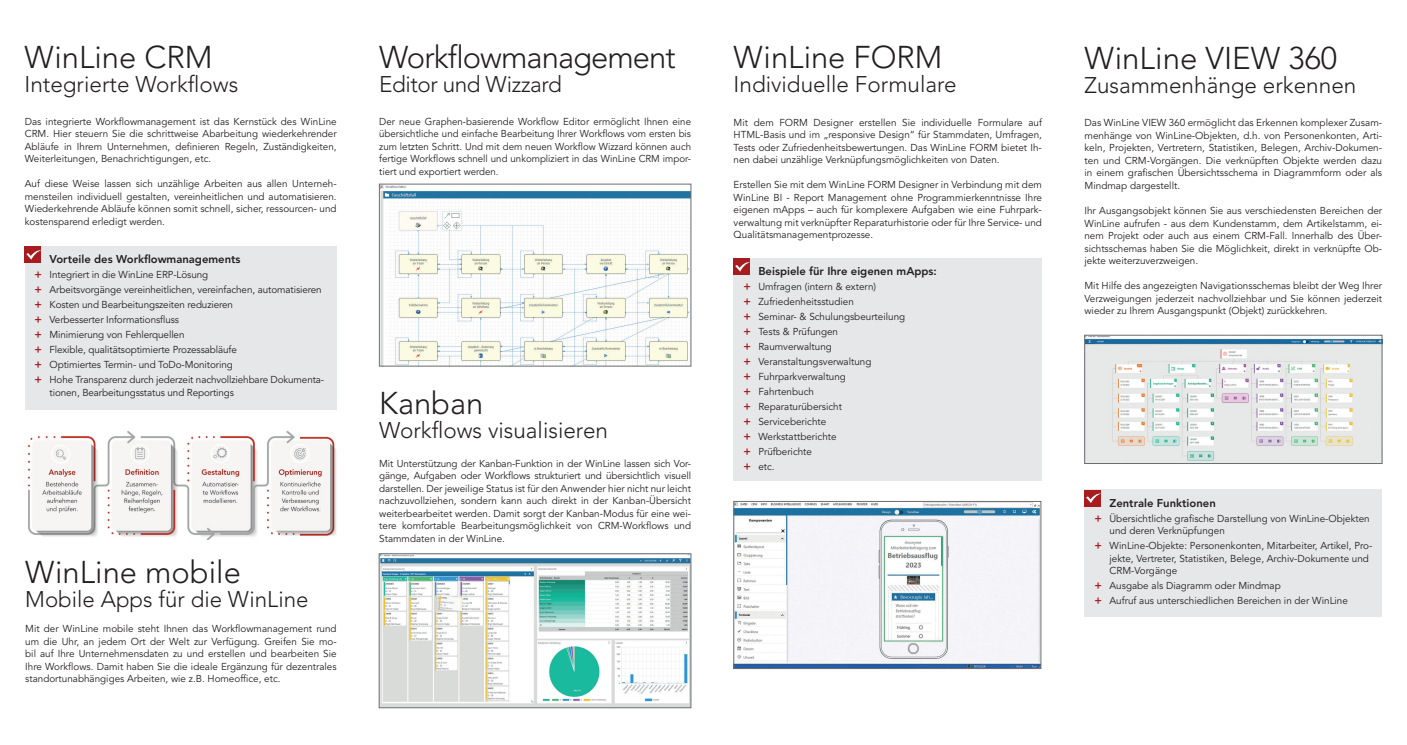
<style>
.page{position:relative;width:1407px;height:745px;background:#fff}
.page>*{position:absolute;margin:0;border:0;box-sizing:border-box;transform-origin:0 0}
.t1{font:300 31.25px "Avenir LT Pro";color:#231f20}
.t2{font:300 31.25px "Avenir LT Pro";letter-spacing:-.03em;color:#231f20}
.t3{font:300 22.5px "Avenir LT Pro";color:#231f20}
.t4{font:300 22.5px "Avenir LT Pro";letter-spacing:-.02em;color:#231f20}
.t5{font:800 11.25px "Avenir LT Pro";color:#231f20}
.t6{font:10px/12.5px "Avenir LT Pro";color:#231f20;text-align:justify}
.s1{font-weight:800;font-size:11.25px;color:#a61c1f}
</style>
<div class="page">
<div style="left:733px;top:258px;width:309px;height:223px;background:#e6e7e9"></div>
<div style="left:733px;top:258px;width:17px;height:16px;background:#a61c1f"></div>
<svg style="left:735px;top:261px;width:15px;height:10px"></svg>
<img style="left:735px;top:503px;width:304px;height:163px">
<div style="left:733px;top:501px;width:308px;height:167px;border:1px solid #6c6d70"></div>
<img style="left:1086px;top:337px;width:294px;height:124px">
<div style="left:1084px;top:335px;width:298px;height:128px;border:1px solid #6c6d70"></div>
<div style="left:1084px;top:489px;width:298px;height:127px;background:#e6e7e9"></div>
<div style="left:1084px;top:489px;width:17px;height:17px;background:#a61c1f"></div>
<svg style="left:1086px;top:493px;width:15px;height:9px"></svg>
<div style="left:25px;top:246px;width:312px;height:163px;background:#e6e7e9"></div>
<div style="left:25px;top:246px;width:16px;height:17px;background:#a61c1f"></div>
<svg style="left:26px;top:250px;width:15px;height:9px"></svg>
<img style="left:381px;top:186px;width:308px;height:178px">
<div style="left:379px;top:184px;width:312px;height:182px;border:1px solid #6c6d70"></div>
<img style="left:28px;top:431px;width:309px;height:108px">
<img style="left:381px;top:555px;width:308px;height:150px">
<div style="left:379px;top:553px;width:312px;height:154px;border:1px solid #6c6d70"></div>
<h1 class="t1" style="left:25px;top:39px;width:190px">WinLine CRM</h1>
<h2 class="t3" style="left:24px;top:71px;width:215px">Integrierte Workflows</h2>
<p class="t6" style="left:25px;top:115px;width:313px">Das integrierte Workflowmanagement ist das Kernstück des WinLine CRM. Hier steuern Sie die schrittweise Abarbeitung wiederkehrender Abläufe in Ihrem Unternehmen, definieren Regeln, Zuständigkeiten, Weiterleitungen, Benachrichtigungen, etc.</p>
<p class="t6" style="left:25px;top:177px;width:313px">Auf diese Weise lassen sich unzählige Arbeiten aus allen Unterneh&shy;mensteilen individuell gestalten, vereinheitlichen und automatisieren.<br>Wiederkehrende Abläufe können somit schnell, sicher, ressourcen- und kostensparend erledigt werden.</p>
<p class="t5" style="left:50px;top:252px;width:193px">Vorteile des Workflowmanagements</p>
<p class="t6" style="left:35px;top:267px;width:291px;line-height:15px;text-align:left"><span class="s1">+</span> Integriert in die WinLine ERP-Lösung<br><span class="s1">+</span> Arbeitsvorgänge vereinheitlichen, vereinfachen, automatisieren <span class="s1">+</span> Kosten und Bearbeitungszeiten reduzieren<br><span class="s1">+</span> Verbesserter Informationsfluss<br><span class="s1">+</span> Minimierung von Fehlerquellen<br><span class="s1">+</span> Flexible, qualitätsoptimierte Prozessabläufe<br><span class="s1">+</span> Optimiertes Termin- und ToDo-Monitoring<br><span class="s1">+</span> Hohe Transparenz durch jederzeit nachvollziehbare Dokumenta-</p>
<p class="t6" style="left:50px;top:386px;width:186px">tionen, Bearbeitungsstatus und Reportings</p>
<h1 class="t1" style="left:25px;top:553px;width:217px">WinLine mobile</h1>
<h2 class="t3" style="left:25px;top:585px;width:285px">Mobile Apps für die WinLine</h2>
<p class="t6" style="left:25px;top:622px;width:313px">Mit der WinLine mobile steht Ihnen das Workflowmanagement rund um die Uhr, an jedem Ort der Welt zur Verfügung. Greifen Sie mo&shy;bil auf Ihre Unternehmensdaten zu und erstellen und bearbeiten Sie Ihre Workflows. Damit haben Sie die ideale Ergänzung für dezentrales standortunabhängiges Arbeiten, wie z.B. Homeoffice, etc.</p>
<h1 class="t2" style="left:379px;top:39px;width:298px">Workflowmanagement</h1>
<h2 class="t4" style="left:379px;top:71px;width:184px">Editor und Wizzard</h2>
<p class="t6" style="left:379px;top:115px;width:313px">Der neue Graphen-basierende Workflow Editor ermöglicht Ihnen eine übersichtliche und einfache Bearbeitung Ihrer Workflows vom ersten bis zum letzten Schritt. Und mit dem neuen Workflow Wizzard können auch fertige Workflows schnell und unkompliziert in das WinLine CRM impor&shy;tiert und exportiert werden.</p>
<h1 class="t1" style="left:379px;top:384px;width:106px">Kanban</h1>
<h2 class="t3" style="left:379px;top:416px;width:230px">Workflows visualisieren</h2>
<p class="t6" style="left:379px;top:457px;width:313px">Mit Unterstützung der Kanban-Funktion in der WinLine lassen sich Vor&shy;gänge, Aufgaben oder Workflows strukturiert und übersichtlich visuell darstellen. Der jeweilige Status ist für den Anwender hier nicht nur leicht nachzuvollziehen, sondern kann auch direkt in der Kanban-Übersicht weiterbearbeitet werden. Damit sorgt der Kanban-Modus für eine wei&shy;tere komfortable Bearbeitungsmöglichkeit von CRM-Workflows und Stammdaten in der WinLine.</p>
<h1 class="t1" style="left:733px;top:39px;width:210px">WinLine FORM</h1>
<h2 class="t3" style="left:733px;top:71px;width:225px">Individuelle Formulare</h2>
<p class="t6" style="left:733px;top:116px;width:310px">Mit dem FORM Designer erstellen Sie individuelle Formulare auf HTML-Basis und im „responsive Design“ für Stammdaten, Umfragen, Tests oder Zufriedenheitsbewertungen. Das WinLine FORM bietet Ih&shy;nen dabei unzählige Verknüpfungsmöglichkeiten von Daten.</p>
<p class="t6" style="left:733px;top:178px;width:310px">Erstellen Sie mit dem WinLine FORM Designer in Verbindung mit dem WinLine BI - Report Management ohne Programmierkenntnisse Ihre eigenen mApps – auch für komplexere Aufgaben wie eine Fuhrpark&shy;verwaltung mit verknüpfter Reparaturhistorie oder für Ihre Service- und Qualitätsmanagementprozesse.</p>
<p class="t5" style="left:758px;top:264px;width:180px">Beispiele für Ihre eigenen mApps:</p>
<p class="t6" style="left:743px;top:279px;width:163px;line-height:15px;text-align:left"><span class="s1">+</span> Umfragen (intern &amp; extern)<br><span class="s1">+</span> Zufriedenheitsstudien<br><span class="s1">+</span> Seminar- &amp; Schulungsbeurteilung <span class="s1">+</span> Tests &amp; Prüfungen<br><span class="s1">+</span> Raumverwaltung<br><span class="s1">+</span> Veranstaltungsverwaltung<br><span class="s1">+</span> Fuhrparkverwaltung<br><span class="s1">+</span> Fahrtenbuch<br><span class="s1">+</span> Reparaturübersicht<br><span class="s1">+</span> Serviceberichte<br><span class="s1">+</span> Werkstattberichte<br><span class="s1">+</span> Prüfberichte<br><span class="s1">+</span> etc.</p>
<h1 class="t1" style="left:1084px;top:40px;width:254px">WinLine VIEW 360</h1>
<h2 class="t3" style="left:1084px;top:72px;width:273px">Zusammenhänge erkennen</h2>
<p class="t6" style="left:1084px;top:117px;width:299px">Das WinLine VIEW 360 ermöglicht das Erkennen komplexer Zusam&shy;menhänge von WinLine-Objekten, d.h. von Personenkonten, Arti&shy;keln, Projekten, Vertretern, Statistiken, Belegen, Archiv-Dokumen&shy;ten und CRM-Vorgängen. Die verknüpften Objekte werden dazu in einem grafischen Übersichtsschema in Diagrammform oder als Mindmap dargestellt.</p>
<p class="t6" style="left:1084px;top:204px;width:299px">Ihr Ausgangsobjekt können Sie aus verschiedensten Bereichen der WinLine aufrufen - aus dem Kundenstamm, dem Artikelstamm, ei&shy;nem Projekt oder auch aus einem CRM-Fall. Innerhalb des Über&shy;sichtsschemas haben Sie die Möglichkeit, direkt in verknüpfte Ob&shy;jekte weiterzuverzweigen.</p>
<p class="t6" style="left:1084px;top:279px;width:299px">Mit Hilfe des angezeigten Navigationsschemas bleibt der Weg Ihrer Verzweigungen jederzeit nachvollziehbar und Sie können jederzeit wieder zu Ihrem Ausgangspunkt (Objekt) zurückkehren.</p>
<p class="t5" style="left:1109px;top:495px;width:108px">Zentrale Funktionen</p>
<p class="t6" style="left:1109px;top:511px;width:262px;text-indent:-15px"><span class="s1">+</span> Übersichtliche grafische Darstellung von WinLine-Objekten und deren Verknüpfungen</p>
<p class="t6" style="left:1109px;top:539px;width:264px;text-align:left;text-indent:-15px"><span class="s1">+</span> WinLine-Objekte: Personenkonten, Mitarbeiter, Artikel, Pro&shy;jekte, Vertreter, Statistiken, Belege, Archiv-Dokumente und<br>CRM-Vorgänge</p>
<p class="t6" style="left:1094px;top:578px;width:255px;line-height:15px"><span class="s1">+</span> Ausgabe als Diagramm oder Mindmap<br><span class="s1">+</span> Aufruf aus unterschiedlichen Bereichen in der WinLine</p>
</div>
